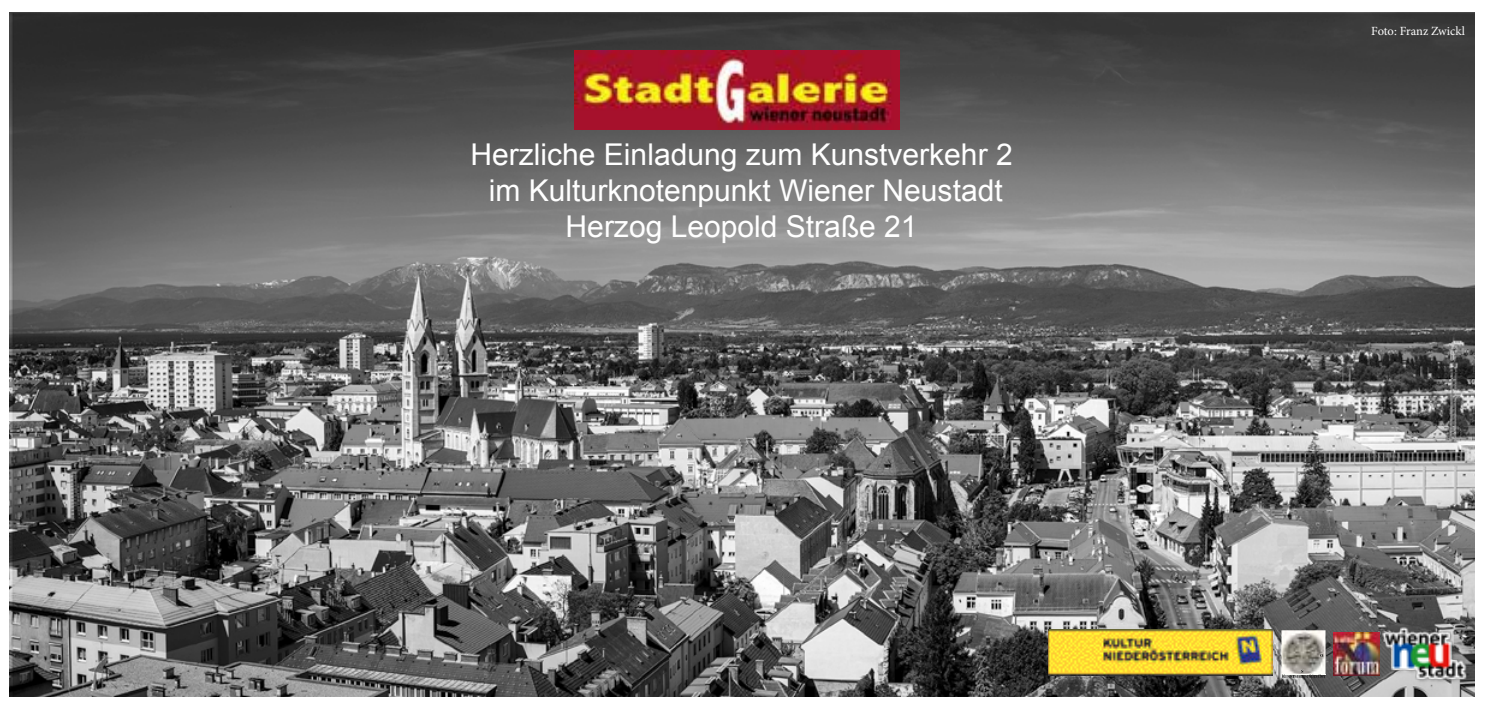
<style>
.page{position:relative;width:1489px;height:709px;background:#fff}
.page>*{position:absolute;margin:0;border:0;box-sizing:border-box;transform-origin:0 0}
.t1{font:30px/36px "Arial";color:#fff;text-align:center}
.t2{font:12.5px "Minion Pro";letter-spacing:-.005em;color:#fff}
.t3{font:700 4.25px "Trajan Pro";letter-spacing:-.08em;color:#000}
</style>
<div class="page">
<img style="left:10px;top:12px;width:1464px;height:685px">
<img style="left:1378px;top:623px;width:93px;height:61px">
<img style="left:1332px;top:632px;width:47px;height:43px">
<img style="left:1281px;top:630px;width:44px;height:44px">
<img style="left:1281px;top:674px;width:44px;height:1px">
<img style="left:1048px;top:629px;width:224px;height:46px">
<img style="left:575px;top:50px;width:324px;height:79px">
<p class="t1" style="left:470px;top:137px;width:543px">Herzliche Einladung zum Kunstverkehr 2 im Kulturknotenpunkt Wiener Neustadt<br>Herzog Leopold Straße 21</p>
<p class="t2" style="left:1371px;top:23px;width:95px">Foto: Franz Zwickl</p>
<p class="t3" style="left:1281px;top:673px;width:45px">Kunstverein Süd Ost</p>
</div>
